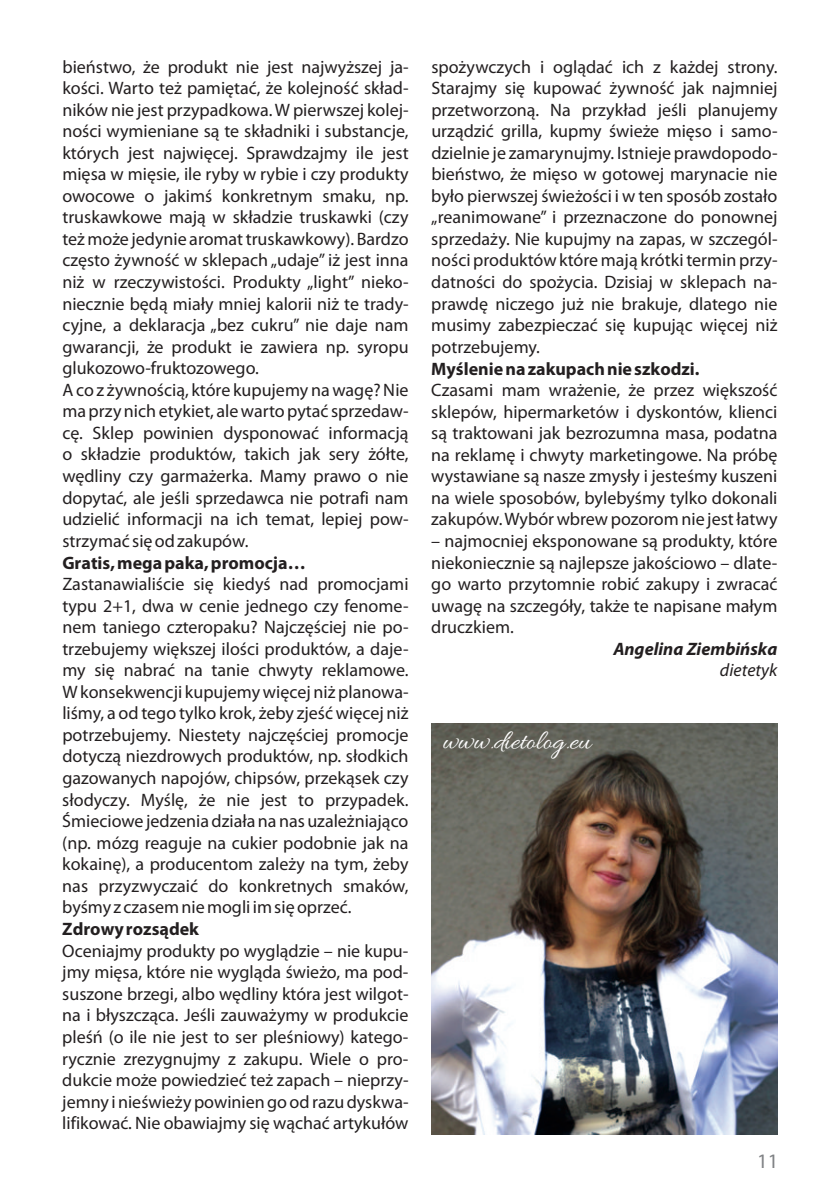
<style>
.page{position:relative;width:840px;height:1191px;background:#fff}
.page>*{position:absolute;margin:0;border:0;box-sizing:border-box;transform-origin:0 0}
.t1{font:28.2px "Allura";color:#fff}
.t2{font:20.6px "Myriad Pl";color:#808285}
.t3{font:18px/21.6px "Myriad Pl";color:#231f20;text-align:justify}
.t4{font:700 18px "Myriad Pl";color:#231f20}
.t5{font:italic 700 18px "Myriad Pl";color:#231f20}
.t6{font:italic 18px "Myriad Pl";color:#231f20}
</style>
<div class="page">
<img style="left:431px;top:723px;width:346px;height:411px">
<p class="t3" style="left:62px;top:57px;width:348px;text-align:left">bieństwo, że produkt nie jest najwyższej ja&shy;kości. Warto też pamiętać, że kolejność skład&shy;ników nie jest przypadkowa. W pierwszej kolej&shy;ności wymieniane są te składniki i substancje, których jest najwięcej. Sprawdzajmy ile jest mięsa w mięsie, ile ryby w rybie i czy produkty owocowe o jakimś konkretnym smaku, np. truskawkowe mają w składzie truskawki (czy też może jedynie aromat truskawkowy). Bardzo często żywność w sklepach „udaje” iż jest inna niż w rzeczywistości. Produkty „light” nieko&shy;niecznie będą miały mniej kalorii niż te trady&shy;cyjne, a deklaracja „bez cukru” nie daje nam gwarancji, że produkt ie zawiera np. syropu glukozowo-fruktozowego.<br>A co z żywnością, które kupujemy na wagę? Nie ma przy nich etykiet, ale warto pytać sprzedaw&shy;cę. Sklep powinien dysponować informacją o składzie produktów, takich jak sery żółte, wędliny czy garmażerka. Mamy prawo o nie dopytać, ale jeśli sprzedawca nie potrafi nam udzielić informacji na ich temat, lepiej pow&shy;strzymać się od zakupów.</p>
<p class="t4" style="left:62px;top:555px;width:245px">Gratis, mega paka, promocja…</p>
<p class="t3" style="left:62px;top:575px;width:347px">Zastanawialiście się kiedyś nad promocjami typu 2+1, dwa w cenie jednego czy fenome&shy;nem taniego czteropaku? Najczęściej nie po&shy;trzebujemy większej ilości produktów, a daje&shy;my się nabrać na tanie chwyty reklamowe.<br>W konsekwencji kupujemy więcej niż planowa&shy;liśmy, a od tego tylko krok, żeby zjeść więcej niż potrzebujemy. Niestety najczęściej promocje dotyczą niezdrowych produktów, np. słodkich gazowanych napojów, chipsów, przekąsek czy słodyczy. Myślę, że nie jest to przypadek.<br>Śmieciowe jedzenia działa na nas uzależniająco (np. mózg reaguje na cukier podobnie jak na kokainę), a producentom zależy na tym, żeby nas przyzwyczaić do konkretnych smaków, byśmy z czasem nie mogli im się oprzeć.</p>
<p class="t4" style="left:62px;top:921px;width:138px">Zdrowy rozsądek</p>
<p class="t3" style="left:62px;top:941px;width:347px">Oceniajmy produkty po wyglądzie – nie kupu&shy;jmy mięsa, które nie wygląda świeżo, ma pod&shy;suszone brzegi, albo wędliny która jest wilgot&shy;na i błyszcząca. Jeśli zauważymy w produkcie pleśń (o ile nie jest to ser pleśniowy) katego&shy;rycznie zrezygnujmy z zakupu. Wiele o pro&shy;dukcie może powiedzieć też zapach – nieprzy&shy;jemny i nieświeży powinien go od razu dyskwa&shy;lifikować. Nie obawiajmy się wąchać artykułów</p>
<p class="t3" style="left:431px;top:57px;width:347px">spożywczych i oglądać ich z każdej strony.<br>Starajmy się kupować żywność jak najmniej przetworzoną. Na przykład jeśli planujemy urządzić grilla, kupmy świeże mięso i samo&shy;dzielnie je zamarynujmy. Istnieje prawdopodo&shy;bieństwo, że mięso w gotowej marynacie nie było pierwszej świeżości i w ten sposób zostało „reanimowane” i przeznaczone do ponownej sprzedaży. Nie kupujmy na zapas, w szczegól&shy;ności produktów które mają krótki termin przy&shy;datności do spożycia. Dzisiaj w sklepach na&shy;prawdę niczego już nie brakuje, dlatego nie musimy zabezpieczać się kupując więcej niż potrzebujemy.</p>
<p class="t4" style="left:431px;top:361px;width:269px">Myślenie na zakupach nie szkodzi.</p>
<p class="t3" style="left:431px;top:381px;width:347px">Czasami mam wrażenie, że przez większość sklepów, hipermarketów i dyskontów, klienci są traktowani jak bezrozumna masa, podatna na reklamę i chwyty marketingowe. Na próbę wystawiane są nasze zmysły i jesteśmy kuszeni na wiele sposobów, bylebyśmy tylko dokonali zakupów. Wybór wbrew pozorom nie jest łatwy</p>
<p class="t3" style="left:431px;top:531px;width:347px">– najmocniej eksponowane są produkty, które niekoniecznie są najlepsze jakościowo – dlate&shy;go warto przytomnie robić zakupy i zwracać uwagę na szczegóły, także te napisane małym druczkiem.</p>
<p class="t5" style="left:613px;top:641px;width:165px">Angelina Ziembińska</p>
<p class="t6" style="left:719px;top:663px;width:59px">dietetyk</p>
<h1 class="t1" style="left:442px;top:725px;width:150px">www.dietolog.eu</h1>
<p class="t2" style="left:756px;top:1152px;width:23px">11</p>
</div>
